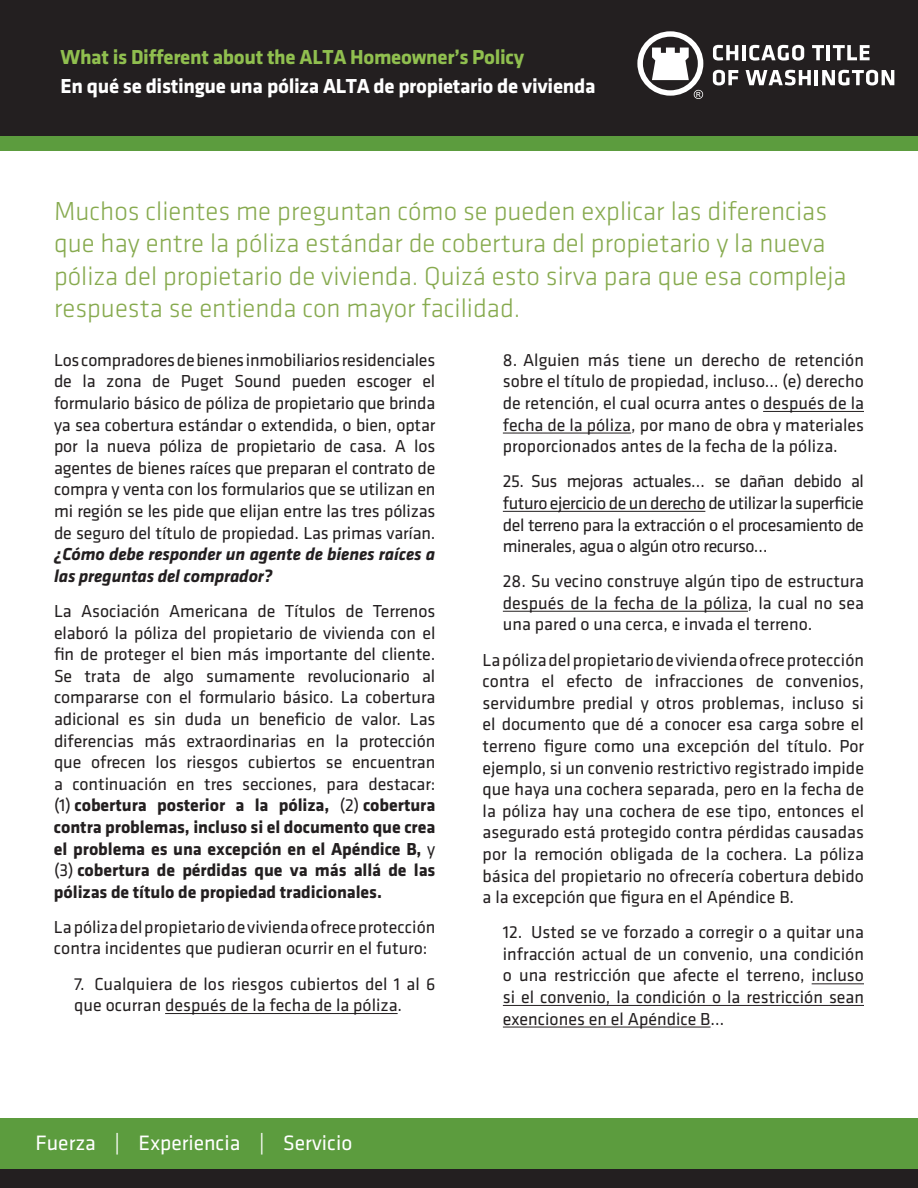
<style>
.page{position:relative;width:918px;height:1188px;background:#fff}
.page>*{position:absolute;margin:0;border:0;box-sizing:border-box;transform-origin:0 0}
.t1{font:300 27px/32.4px "Klavika";color:#87aa4f}
.Paragraph_Style7{font:21.6px "Klavika";color:#fff}
.t2{font:700 21px "Klavika";letter-spacing:-.015em;color:#fff}
.t3{font:700 21px "Klavika";letter-spacing:-.015em;color:#90bf4f}
.t4{font:18px/21.6px "Klavika";color:#231f20;text-align:justify}
.s1{font-weight:700;font-style:italic}
.s2{font-weight:700}
</style>
<div class="page">
<div style="left:0;top:1118px;width:918px;height:70px;background:#5c9c3e"></div>
<div style="left:0;top:1169px;width:918px;height:19px;background:#231f20"></div>
<hr style="left:165px;top:1013px;width:233px;height:1px;background:#231f20">
<hr style="left:763px;top:411px;width:101px;height:1px;background:#231f20">
<hr style="left:503px;top:433px;width:128px;height:1px;background:#231f20">
<hr style="left:503px;top:511px;width:202px;height:1px;background:#231f20">
<hr style="left:503px;top:611px;width:245px;height:1px;background:#231f20">
<hr style="left:812px;top:984px;width:52px;height:1px;background:#231f20">
<hr style="left:503px;top:1005px;width:361px;height:1px;background:#231f20">
<hr style="left:503px;top:1027px;width:208px;height:1px;background:#231f20">
<div style="left:0;top:108px;width:918px;height:43px;background:#5c9c3e"></div>
<div style="left:0;top:0;width:918px;height:136px;background:#231f20"></div>
<svg style="left:713px;top:45px;width:25px;height:16px"></svg>
<hr style="left:742px;top:45px;width:4px;height:15px;background:#fff">
<svg style="left:749px;top:45px;width:55px;height:16px"></svg>
<svg style="left:812px;top:45px;width:12px;height:15px"></svg>
<hr style="left:827px;top:45px;width:3px;height:15px;background:#fff">
<svg style="left:833px;top:45px;width:37px;height:15px"></svg>
<svg style="left:637px;top:31px;width:66px;height:68px"></svg>
<svg style="left:713px;top:70px;width:25px;height:15px"></svg>
<svg style="left:746px;top:70px;width:65px;height:15px"></svg>
<hr style="left:815px;top:70px;width:3px;height:15px;background:#fff">
<svg style="left:822px;top:70px;width:72px;height:15px"></svg>
<p class="t3" style="left:61px;top:42px;width:465px">What is Different about the ALTA Homeowner’s Policy</p>
<p class="t2" style="left:61px;top:74px;width:536px">En qué se distingue una póliza ALTA de propietario de vivienda</p>
<p class="t1" style="left:54px;top:195px;width:794px">Muchos clientes me preguntan cómo se pueden explicar las diferencias que hay entre la póliza estándar de cobertura del propietario y la nueva póliza del propietario de vivienda. Quizá esto sirva para que esa compleja respuesta se entienda con mayor facilidad.</p>
<p class="t4" style="left:54px;top:349px;width:383px">Los compradores de bienes inmobiliarios residenciales de la zona de Puget Sound pueden escoger el formulario básico de póliza de propietario que brinda ya sea cobertura estándar o extendida, o bien, optar por la nueva póliza de propietario de casa. A los agentes de bienes raíces que preparan el contrato de compra y venta con los formularios que se utilizan en mi región se les pide que elijan entre las tres pólizas de seguro del título de propiedad. Las primas varían. <span class="s1">¿Cómo debe responder un agente de bienes raíces a las preguntas del comprador?</span></p>
<p class="t4" style="left:54px;top:601px;width:383px">La Asociación Americana de Títulos de Terrenos elaboró la póliza del propietario de vivienda con el fin de proteger el bien más importante del cliente.<br>Se trata de algo sumamente revolucionario al compararse con el formulario básico. La cobertura adicional es sin duda un beneficio de valor. Las diferencias más extraordinarias en la protección que ofrecen los riesgos cubiertos se encuentran a continuación en tres secciones, para destacar: (1) <span class="s2">cobertura posterior a la póliza,</span> (2) <span class="s2">cobertura contra problemas, incluso si el documento que crea el problema es una excepción en el Apéndice B,</span> y (3) <span class="s2">cobertura de pérdidas que va más allá de las pólizas de título de propiedad tradicionales.</span></p>
<p class="t4" style="left:54px;top:916px;width:383px">La póliza del propietario de vivienda ofrece protección contra incidentes que pudieran ocurrir en el futuro:</p>
<p class="t4" style="left:74px;top:973px;width:363px">7. Cualquiera de los riesgos cubiertos del 1 al 6 que ocurran después de la fecha de la póliza.</p>
<p class="t4" style="left:503px;top:349px;width:363px">8. Alguien más tiene un derecho de retención sobre el título de propiedad, incluso… (e) derecho de retención, el cual ocurra antes o después de la fecha de la póliza, por mano de obra y materiales proporcionados antes de la fecha de la póliza.</p>
<p class="t4" style="left:503px;top:471px;width:363px">25. Sus mejoras actuales… se dañan debido al futuro ejercicio de un derecho de utilizar la superficie del terreno para la extracción o el procesamiento de minerales, agua o algún otro recurso…</p>
<p class="t4" style="left:503px;top:571px;width:363px">28. Su vecino construye algún tipo de estructura después de la fecha de la póliza, la cual no sea una pared o una cerca, e invada el terreno.</p>
<p class="t4" style="left:483px;top:649px;width:383px">La póliza del propietario de vivienda ofrece protección contra el efecto de infracciones de convenios, servidumbre predial y otros problemas, incluso si el documento que dé a conocer esa carga sobre el terreno figure como una excepción del título. Por ejemplo, si un convenio restrictivo registrado impide que haya una cochera separada, pero en la fecha de la póliza hay una cochera de ese tipo, entonces el asegurado está protegido contra pérdidas causadas por la remoción obligada de la cochera. La póliza básica del propietario no ofrecería cobertura debido a la excepción que figura en el Apéndice B.</p>
<p class="t4" style="left:503px;top:922px;width:363px">12. Usted se ve forzado a corregir o a quitar una infracción actual de un convenio, una condición o una restricción que afecte el terreno, incluso si el convenio, la condición o la restricción sean exenciones en el Apéndice B…</p>
<p class="Paragraph_Style7" style="left:36px;top:1131px;width:318px">Fuerza | Experiencia | Servicio</p>
</div>
